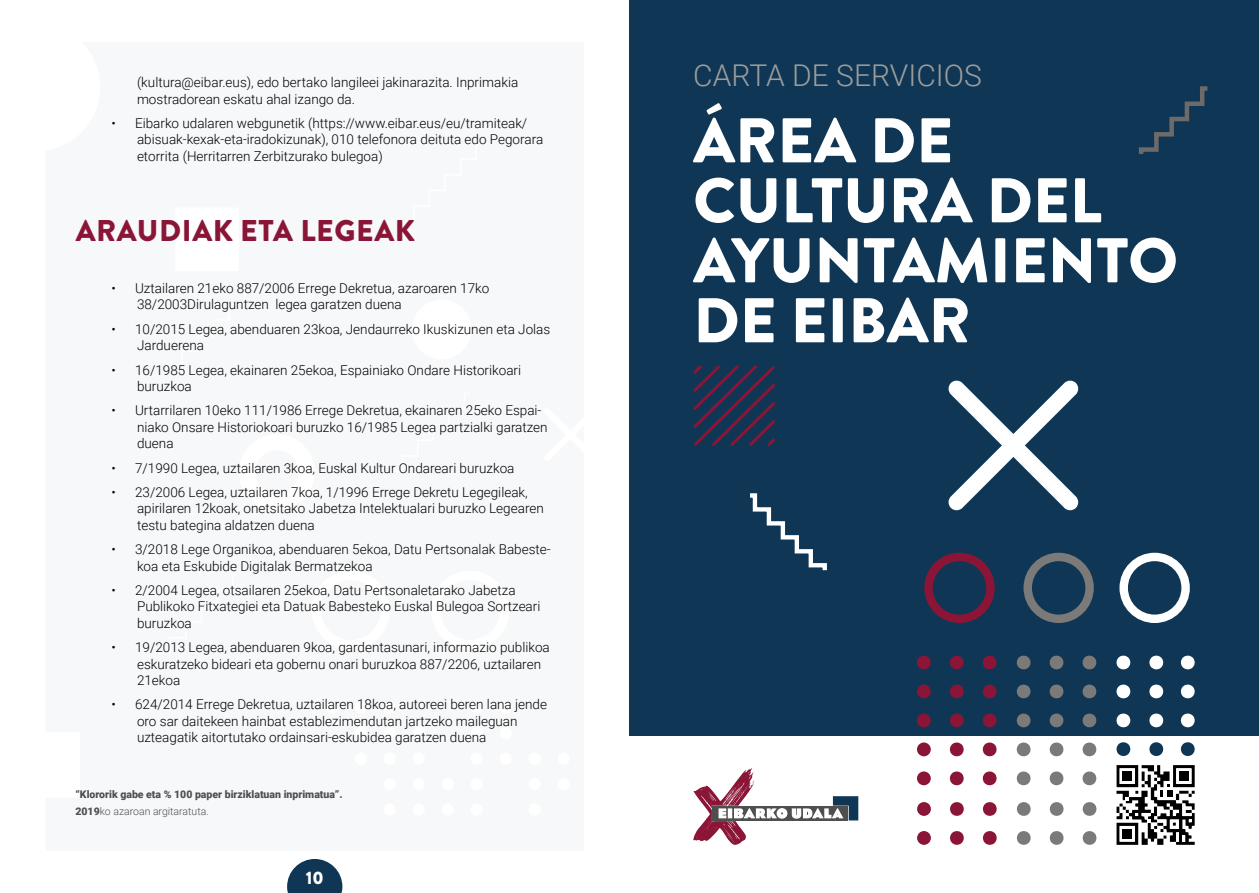
<style>
.page{position:relative;width:1259px;height:893px;background:#fff}
.page>*{position:absolute;margin:0;border:0;box-sizing:border-box;transform-origin:0 0}
.t1{font:900 63px/60px "Brandon Grotesque";color:#fff}
.t2{font:900 30px "Brandon Grotesque";letter-spacing:.02em;color:#8a1536}
.t3{font:300 30px "Roboto";color:#9d9d9c}
.t4{font:900 18px "Brandon Grotesque";color:#fff}
.t5{font:300 13.5px/16.2px "Roboto";color:#000}
.t6{font:900 10.5px/16.8px "Roboto";color:#504f4f}
.s1{font-weight:300}
</style>
<div class="page">
<svg style="left:287px;top:859px;width:55px;height:34px"></svg>
<div style="left:629px;top:0;width:630px;height:736px;background:#0f3755"></div>
<svg style="left:693px;top:768px;width:165px;height:77px"></svg>
<svg style="left:948px;top:380px;width:131px;height:131px"></svg>
<svg style="left:1139px;top:86px;width:69px;height:68px"></svg>
<svg style="left:750px;top:493px;width:77px;height:78px"></svg>
<svg style="left:693px;top:365px;width:82px;height:81px"></svg>
<svg style="left:924px;top:553px;width:70px;height:70px"></svg>
<div style="left:917px;top:656px;width:13px;height:13px;background:#8a1536;border-radius:50%"></div>
<svg style="left:949px;top:655px;width:15px;height:15px"></svg>
<svg style="left:982px;top:655px;width:15px;height:15px"></svg>
<div style="left:917px;top:685px;width:13px;height:13px;background:#8a1536;border-radius:50%"></div>
<svg style="left:949px;top:684px;width:15px;height:15px"></svg>
<svg style="left:982px;top:684px;width:15px;height:15px"></svg>
<div style="left:917px;top:713px;width:13px;height:14px;background:#8a1536;border-radius:50%"></div>
<svg style="left:949px;top:713px;width:15px;height:15px"></svg>
<svg style="left:982px;top:713px;width:15px;height:15px"></svg>
<div style="left:917px;top:742px;width:13px;height:14px;background:#8a1536;border-radius:50%"></div>
<svg style="left:949px;top:742px;width:15px;height:15px"></svg>
<svg style="left:982px;top:742px;width:15px;height:15px"></svg>
<div style="left:917px;top:771px;width:13px;height:14px;background:#8a1536;border-radius:50%"></div>
<svg style="left:949px;top:771px;width:15px;height:15px"></svg>
<svg style="left:982px;top:771px;width:15px;height:15px"></svg>
<div style="left:917px;top:802px;width:14px;height:14px;background:#8a1536;border-radius:50%"></div>
<svg style="left:950px;top:802px;width:14px;height:14px"></svg>
<svg style="left:982px;top:802px;width:15px;height:14px"></svg>
<div style="left:917px;top:831px;width:14px;height:14px;background:#8a1536;border-radius:50%"></div>
<svg style="left:950px;top:831px;width:14px;height:14px"></svg>
<svg style="left:982px;top:831px;width:15px;height:14px"></svg>
<svg style="left:1023px;top:553px;width:70px;height:70px"></svg>
<svg style="left:1016px;top:655px;width:15px;height:15px"></svg>
<svg style="left:1049px;top:655px;width:15px;height:15px"></svg>
<svg style="left:1082px;top:655px;width:15px;height:15px"></svg>
<svg style="left:1016px;top:684px;width:15px;height:15px"></svg>
<svg style="left:1049px;top:684px;width:15px;height:15px"></svg>
<svg style="left:1082px;top:684px;width:15px;height:15px"></svg>
<svg style="left:1016px;top:713px;width:15px;height:15px"></svg>
<svg style="left:1049px;top:713px;width:15px;height:15px"></svg>
<svg style="left:1082px;top:713px;width:15px;height:15px"></svg>
<svg style="left:1016px;top:742px;width:15px;height:15px"></svg>
<svg style="left:1049px;top:742px;width:15px;height:15px"></svg>
<svg style="left:1082px;top:742px;width:15px;height:15px"></svg>
<svg style="left:1016px;top:771px;width:15px;height:15px"></svg>
<svg style="left:1049px;top:771px;width:15px;height:15px"></svg>
<svg style="left:1082px;top:771px;width:15px;height:15px"></svg>
<svg style="left:1016px;top:802px;width:15px;height:14px"></svg>
<svg style="left:1049px;top:802px;width:15px;height:14px"></svg>
<svg style="left:1082px;top:802px;width:15px;height:14px"></svg>
<svg style="left:1016px;top:831px;width:15px;height:14px"></svg>
<svg style="left:1049px;top:831px;width:15px;height:14px"></svg>
<svg style="left:1082px;top:831px;width:15px;height:14px"></svg>
<svg style="left:1119px;top:553px;width:70px;height:70px"></svg>
<svg style="left:1116px;top:655px;width:15px;height:15px"></svg>
<svg style="left:1149px;top:655px;width:15px;height:15px"></svg>
<svg style="left:1116px;top:684px;width:15px;height:15px"></svg>
<svg style="left:1149px;top:684px;width:15px;height:15px"></svg>
<svg style="left:1116px;top:713px;width:15px;height:15px"></svg>
<svg style="left:1149px;top:713px;width:15px;height:15px"></svg>
<svg style="left:1180px;top:655px;width:15px;height:15px"></svg>
<svg style="left:1180px;top:684px;width:15px;height:15px"></svg>
<svg style="left:1180px;top:713px;width:15px;height:15px"></svg>
<svg style="left:1116px;top:742px;width:15px;height:14px"></svg>
<svg style="left:1149px;top:742px;width:15px;height:14px"></svg>
<svg style="left:1180px;top:742px;width:15px;height:14px"></svg>
<svg style="left:1116px;top:765px;width:78px;height:80px"></svg>
<div style="left:1122px;top:771px;width:10px;height:10px;background:#000"></div>
<div style="left:1179px;top:772px;width:9px;height:9px;background:#000"></div>
<div style="left:1122px;top:829px;width:9px;height:9px;background:#000"></div>
<p class="t5" style="left:137px;top:74px;width:383px">(kultura@eibar.eus), edo bertako langileei jakinarazita. Inprimakia mostradorean eskatu ahal izango da.</p>
<p class="t5" style="left:137px;top:115px;width:408px;text-indent:-26px">• Eibarko udalaren webgunetik (https://www.eibar.eus/eu/tramiteak/ abisuak-kexak-eta-iradokizunak), 010 telefonora deituta edo Pegorara etorrita (Herritarren Zerbitzurako bulegoa)</p>
<h2 class="t2" style="left:76px;top:209px;width:341px">ARAUDIAK ETA LEGEAK</h2>
<p class="t5" style="left:137px;top:279px;width:354px;text-indent:-26px">• Uztailaren 21eko 887/2006 Errege Dekretua, azaroaren 17ko<br>38/2003Dirulaguntzen legea garatzen duena</p>
<p class="t5" style="left:137px;top:320px;width:415px;text-indent:-26px">• 10/2015 Legea, abenduaren 23koa, Jendaurreko Ikuskizunen eta Jolas<br>Jarduerena</p>
<p class="t5" style="left:137px;top:361px;width:386px;text-indent:-26px">• 16/1985 Legea, ekainaren 25ekoa, Espainiako Ondare Historikoari buruzkoa</p>
<p class="t5" style="left:137px;top:402px;width:412px;text-indent:-26px">• Urtarrilaren 10eko 111/1986 Errege Dekretua, ekainaren 25eko Espai&shy;niako Onsare Historiokoari buruzko 16/1985 Legea partzialki garatzen duena</p>
<p class="t5" style="left:111px;top:459px;width:404px">• 7/1990 Legea, uztailaren 3koa, Euskal Kultur Ondareari buruzkoa</p>
<p class="t5" style="left:137px;top:484px;width:408px;text-indent:-26px">• 23/2006 Legea, uztailaren 7koa, 1/1996 Errege Dekretu Legegileak, apirilaren 12koak, onetsitako Jabetza Intelektualari buruzko Legearen testu bategina aldatzen duena</p>
<p class="t5" style="left:137px;top:541px;width:415px;text-indent:-26px">• 3/2018 Lege Organikoa, abenduaren 5ekoa, Datu Pertsonalak Babeste&shy;koa eta Eskubide Digitalak Bermatzekoa</p>
<p class="t5" style="left:137px;top:582px;width:405px;text-indent:-26px">• 2/2004 Legea, otsailaren 25ekoa, Datu Pertsonaletarako Jabetza<br>Publikoko Fitxategiei eta Datuak Babesteko Euskal Bulegoa Sortzeari buruzkoa</p>
<p class="t5" style="left:137px;top:639px;width:414px;text-indent:-26px">• 19/2013 Legea, abenduaren 9koa, gardentasunari, informazio publikoa eskuratzeko bideari eta gobernu onari buruzkoa 887/2206, uztailaren<br>21ekoa</p>
<p class="t5" style="left:137px;top:696px;width:411px;text-indent:-26px">• 624/2014 Errege Dekretua, uztailaren 18koa, autoreei beren lana jende oro sar daitekeen hainbat establezimendutan jartzeko maileguan uzteagatik aitortutako ordainsari-eskubidea garatzen duena</p>
<p class="t6" style="left:75px;top:785px;width:269px">“Klororik gabe eta % 100 paper birziklatuan inprimatua”.<br>2019<span class="s1">ko azaroan argitaratuta.</span></p>
<h3 class="t4" style="left:306px;top:865px;width:19px">10</h3>
<h2 class="t3" style="left:693px;top:55px;width:290px">CARTA DE SERVICIOS</h2>
<h1 class="t1" style="left:693px;top:111px;width:486px">ÁREA DE<br>CULTURA DEL<br>AYUNTAMIENTO<br>DE EIBAR</h1>
</div>
